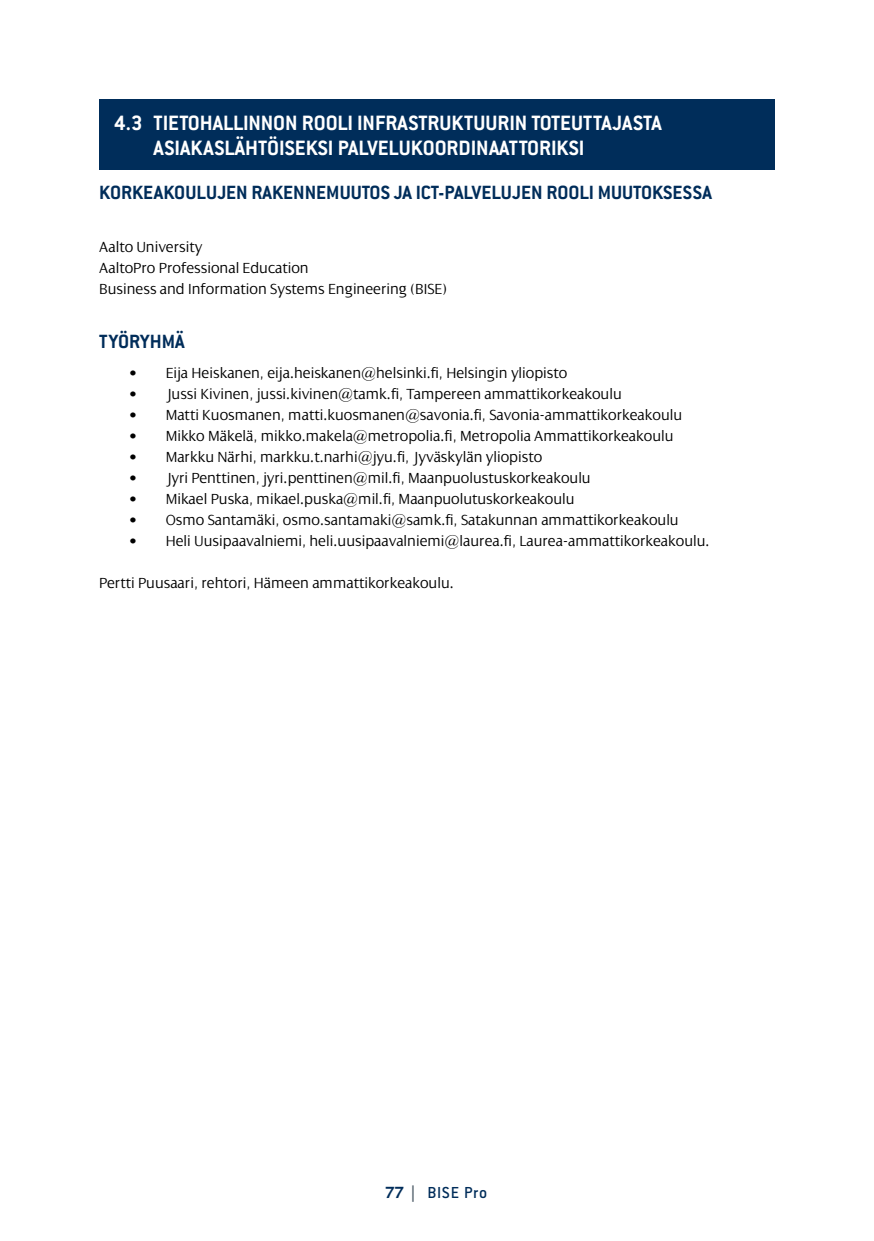
<style>
.page{position:relative;width:874px;height:1241px;background:#fff}
.page>*{position:absolute;margin:0;border:0;box-sizing:border-box;transform-origin:0 0}
.t1{font:700 22.75px/24.5px "Conduit ITC";color:#fff}
.t2{font:700 21px "Conduit ITC";color:#002d5a}
.t3{font:500 17.5px "Conduit ITC Std";letter-spacing:.035em;color:#002d5a}
.t4{font:300 15.75px/21px "Dialog";color:#000}
.s1{font-family:"Dialog";font-weight:600}
.s2{font-family:"Arial";font-weight:400;color:#54616c}
</style>
<div class="page">
<div style="left:99px;top:99px;width:675px;height:71px;background:#002d5a"></div>
<h1 class="t1" style="left:153px;top:110px;width:509px;text-indent:-39px">4.3 TIETOHALLINNON ROOLI INFRASTRUKTUURIN TOTEUTTAJASTA<br>ASIAKASLÄHTÖISE</h1>
<h1 class="t1" style="left:305px;top:135px;width:271px">KSI PALVELUKOORDINAATTORIKSI</h1>
<h2 class="t2" style="left:99px;top:180px;width:574px">KORKEAKOULUJEN RAKENNEMUUTOS JA ICT-PALVELUJEN ROOLI MUUTOKSESS</h2>
<h2 class="t2" style="left:702px;top:180px;width:11px">A</h2>
<p class="t4" style="left:99px;top:237px;width:349px">Aalto University<br>AaltoPro Professional Education<br>Business and Information Systems Engineering (BISE)</p>
<h2 class="t2" style="left:99px;top:329px;width:87px">TYÖRYHMÄ</h2>
<p class="t4" style="left:129px;top:363px;width:439px">• Eija Heiskanen, eija.heiskanen@helsinki.fi, Helsingin yliopisto</p>
<p class="t4" style="left:129px;top:384px;width:494px">• Jussi Kivinen, jussi.kivinen@tamk.fi, Tampereen ammattikorkeakoulu</p>
<p class="t4" style="left:129px;top:405px;width:554px">• Matti Kuosmanen, matti.kuosmanen@savonia.fi, Savonia-ammattikorkeakoulu</p>
<p class="t4" style="left:129px;top:426px;width:545px">• Mikko Mäkelä, mikko.makela@metropolia.fi, Metropolia Ammattikorkeakoulu</p>
<p class="t4" style="left:129px;top:447px;width:414px">• Markku Närhi, markku.t.narhi@jyu.fi, Jyväskylän yliopisto</p>
<p class="t4" style="left:129px;top:467px;width:463px">• Jyri Penttinen, jyri.penttinen@mil.fi, Maanpuolustuskorkeakoulu</p>
<p class="t4" style="left:129px;top:488px;width:447px">• Mikael Puska, mikael.puska@mil.fi, Maanpuolutuskorkeakoulu</p>
<p class="t4" style="left:129px;top:509px;width:551px">• Osmo Santamäki, osmo.santamaki@samk.fi, Satakunnan ammattikorkeakoulu</p>
<p class="t4" style="left:129px;top:530px;width:581px">• Heli Uusipaavalniemi, heli.uusipaavalniemi@laurea.fi, Laurea-ammattikorkeakoulu.</p>
<p class="t4" style="left:99px;top:572px;width:356px">Pertti Puusaari, rehtori, Hämeen ammattikorkeakoulu.</p>
<p class="t3" style="left:385px;top:1181px;width:103px"><span class="s1">77</span> <span class="s2">|</span> BISE Pro</p>
</div>
